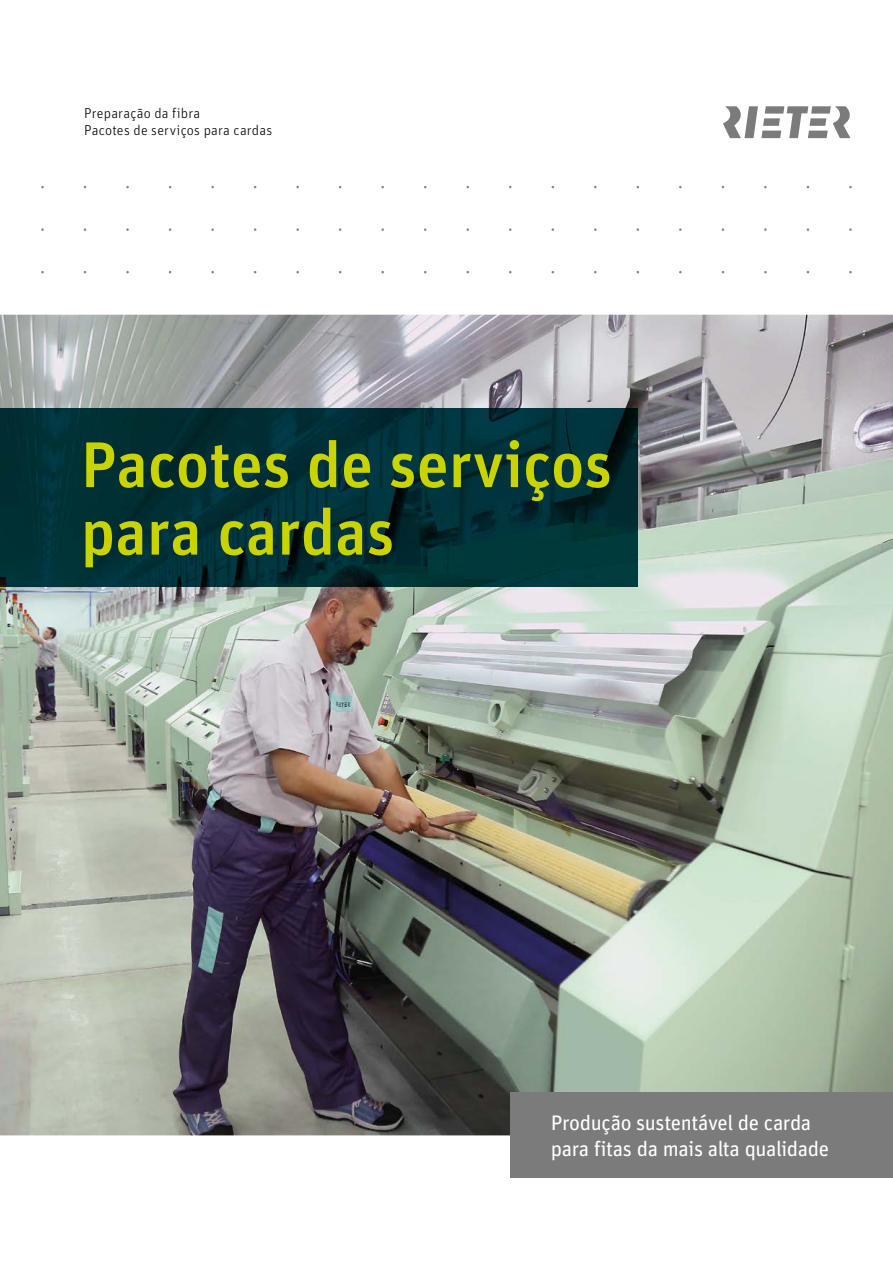
<style>
.page{position:relative;width:893px;height:1263px;background:#fff}
.page>*{position:absolute;margin:0;border:0;box-sizing:border-box;transform-origin:0 0}
.t1{font:500 64.5px/67.5px "Unit Pro";color:#c8d300}
.t2{font:21px/25.5px "Unit Pro";letter-spacing:-.02em;color:#fff}
.t3{font:300 14.25px/17.2px "Unit Pro";letter-spacing:.015em;color:#000}
</style>
<div class="page">
<img style="left:0;top:315px;width:893px;height:820px">
<img style="left:0;top:408px;width:638px;height:179px">
<svg style="left:723px;top:106px;width:127px;height:32px"></svg>
<div style="left:510px;top:1093px;width:383px;height:85px;background:#7c7b7b"></div>
<p class="t3" style="left:84px;top:103px;width:189px">Preparação da fibra<br>Pacotes de serviços para cardas</p>
<h1 class="t1" style="left:81px;top:427px;width:533px">Pacotes de serviços para cardas</h1>
<p class="t2" style="left:551px;top:1109px;width:280px">Produção sustentável de carda para fitas da mais alta qualidade</p>
</div>
